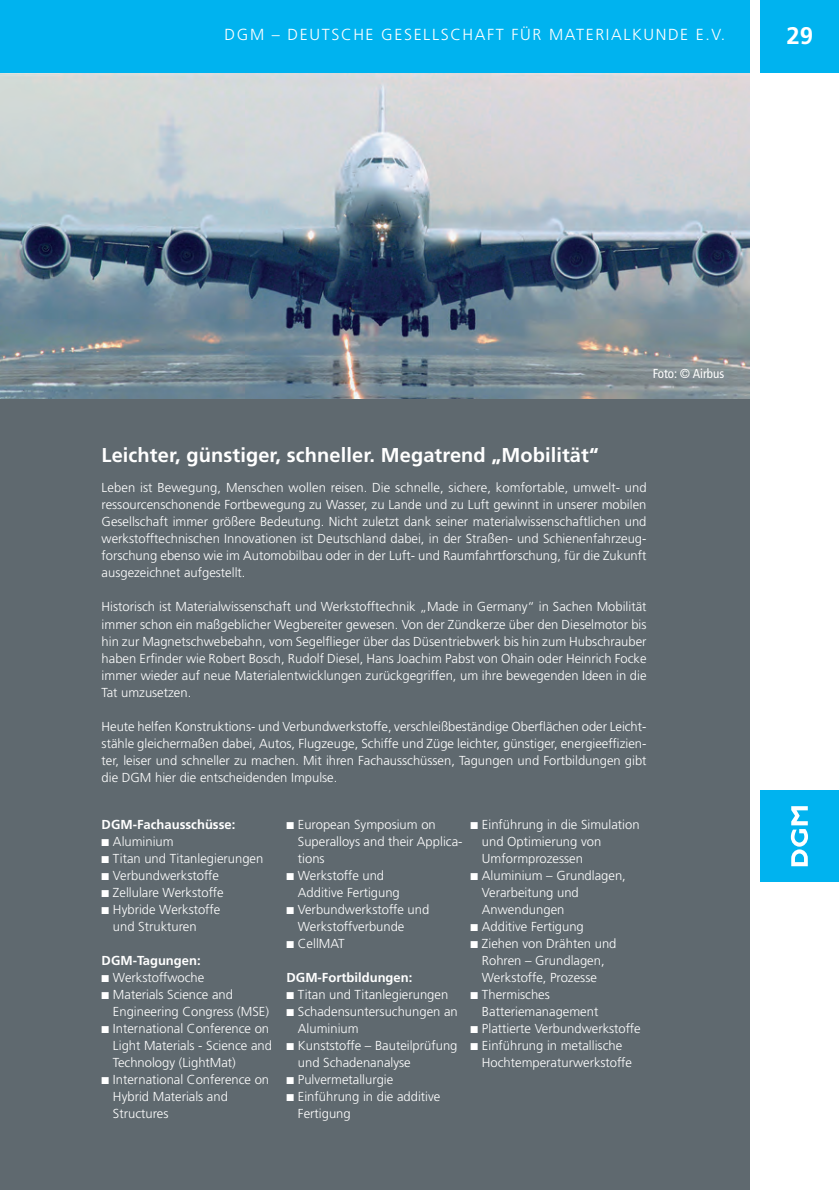
<style>
.page{position:relative;width:839px;height:1190px;background:#fff}
.page>*{position:absolute;margin:0;border:0;box-sizing:border-box;transform-origin:0 0}
.t1{font:700 24px "Frutiger LT Std";color:#fff}
.t2{font:700 20px "Frutiger LT Std";letter-spacing:.005em;color:#fff}
.t3{font:300 16px "Frutiger LT Std";letter-spacing:.1em;color:#fff}
.t4{font:300 13px/17px "Frutiger LT Std";color:#fff}
.t5{font:700 13px "Frutiger LT Std";color:#fff}
.t6{font:condensed 13px "Frutiger LT Std";color:#fff}
</style>
<div class="page">
<div style="left:759px;top:0;width:79px;height:73px;background:#00b3ef"></div>
<div style="left:759px;top:790px;width:79px;height:91px;background:#00b3ef"></div>
<svg style="left:790px;top:806px;width:17px;height:60px"></svg>
<div style="left:0;top:0;width:749px;height:73px;background:#00b3ef"></div>
<div style="left:0;top:73px;width:749px;height:1117px;background:#5f696f"></div>
<img style="left:0;top:73px;width:749px;height:325px">
<p class="t3" style="left:224px;top:26px;width:502px">DGM – DEUTSCHE GESELLSCHAFT FÜR MATERIALKUNDE E.V.</p>
<h1 class="t1" style="left:786px;top:21px;width:28px">29</h1>
<p class="t3" style="left:550px;top:27px;width:176px">WEGE ZUM STUDIUM</p>
<h2 class="t2" style="left:102px;top:443px;width:498px">Leichter, günstiger, schneller. Megatrend „Mobilität“</h2>
<p class="t6" style="left:652px;top:365px;width:73px">Foto: © Airbus</p>
<p class="t4" style="left:102px;top:479px;width:546px;text-align:justify">Leben ist Bewegung, Menschen wollen reisen. Die schnelle, sichere, komfortable, umwelt- und ressourcenschonende Fortbewegung zu Wasser, zu Lande und zu Luft gewinnt in unserer mobilen Gesellschaft immer größere Bedeutung. Nicht zuletzt dank seiner materialwissenschaftlichen und werkstofftechnischen Innovationen ist Deutschland dabei, in der Straßen- und Schienenfahrzeug&shy;forschung ebenso wie im Automobilbau oder in der Luft- und Raumfahrtforschung, für die Zukunft ausgezeichnet aufgestellt.</p>
<p class="t4" style="left:102px;top:598px;width:546px;text-align:justify">Historisch ist Materialwissenschaft und Werkstofftechnik „Made in Germany“ in Sachen Mobilität immer schon ein maßgeblicher Wegbereiter gewesen. Von der Zündkerze über den Dieselmotor bis hin zur Magnetschwebebahn, vom Segelflieger über das Düsentriebwerk bis hin zum Hubschrauber haben Erfinder wie Robert Bosch, Rudolf Diesel, Hans Joachim Pabst von Ohain oder Heinrich Focke immer wieder auf neue Materialentwicklungen zurückgegriffen, um ihre bewegenden Ideen in die Tat umzusetzen.</p>
<p class="t4" style="left:102px;top:717px;width:546px;text-align:justify">Heute helfen Konstruktions- und Verbundwerkstoffe, verschleißbeständige Oberflächen oder Leicht&shy;stähle gleichermaßen dabei, Autos, Flugzeuge, Schiffe und Züge leichter, günstiger, energieeffizien&shy;ter, leiser und schneller zu machen. Mit ihren Fachausschüssen, Tagungen und Fortbildungen gibt die DGM hier die entscheidenden Impulse.</p>
<p class="t5" style="left:102px;top:816px;width:135px">DGM-Fachausschüsse:</p>
<p class="t4" style="left:102px;top:832px;width:74px">■ Aluminium</p>
<p class="t4" style="left:102px;top:849px;width:163px">■ Titan und Titanlegierungen</p>
<p class="t4" style="left:102px;top:866px;width:119px">■ Verbundwerkstoffe</p>
<p class="t4" style="left:102px;top:883px;width:123px">■ Zellulare Werkstoffe</p>
<p class="t4" style="left:113px;top:900px;width:109px;text-indent:-11px">■ Hybride Werkstoffe und Strukturen</p>
<p class="t5" style="left:102px;top:952px;width:100px">DGM-Tagungen:</p>
<p class="t4" style="left:102px;top:968px;width:104px">■ Werkstoffwoche</p>
<p class="t4" style="left:113px;top:985px;width:157px;text-indent:-11px">■ Materials Science and<br>Engineering Congress (MSE)</p>
<p class="t4" style="left:113px;top:1019px;width:160px;text-indent:-11px">■ International Conference on<br>Light Materials - Science and<br>Technology (LightMat)</p>
<p class="t4" style="left:113px;top:1070px;width:158px;text-indent:-11px">■ International Conference on<br>Hybrid Materials and<br>Structures</p>
<p class="t4" style="left:298px;top:815px;width:166px;text-indent:-11px">■ European Symposium on<br>Superalloys and their Applica&shy;tions</p>
<p class="t4" style="left:298px;top:866px;width:103px;text-indent:-11px">■ Werkstoffe und<br>Additive Fertigung</p>
<p class="t4" style="left:298px;top:900px;width:133px;text-indent:-11px">■ Verbundwerkstoffe und<br>Werkstoffverbunde</p>
<p class="t4" style="left:286px;top:934px;width:60px">■ CellMAT</p>
<p class="t5" style="left:286px;top:969px;width:127px">DGM-Fortbildungen:</p>
<p class="t4" style="left:286px;top:985px;width:163px">■ Titan und Titanlegierungen</p>
<p class="t4" style="left:298px;top:1002px;width:161px;text-indent:-11px">■ Schadensuntersuchungen an<br>Aluminium</p>
<p class="t4" style="left:298px;top:1036px;width:161px;text-indent:-11px">■ Kunststoffe – Bauteilprüfung und Schadenanalyse</p>
<p class="t4" style="left:286px;top:1070px;width:108px">■ Pulvermetallurgie</p>
<p class="t4" style="left:298px;top:1087px;width:144px;text-indent:-11px">■ Einführung in die additive<br>Fertigung</p>
<p class="t4" style="left:481px;top:815px;width:159px;text-indent:-11px">■ Einführung in die Simulation und Optimierung von<br>Umformprozessen</p>
<p class="t4" style="left:481px;top:866px;width:145px;text-indent:-11px">■ Aluminium – Grundlagen,<br>Verarbeitung und<br>Anwendungen</p>
<p class="t4" style="left:470px;top:917px;width:115px">■ Additive Fertigung</p>
<p class="t4" style="left:481px;top:934px;width:136px;text-indent:-11px">■ Ziehen von Drähten und<br>Rohren – Grundlagen,<br>Werkstoffe, Prozesse</p>
<p class="t4" style="left:481px;top:985px;width:118px;text-indent:-11px">■ Thermisches<br>Batteriemanagement</p>
<p class="t4" style="left:470px;top:1019px;width:171px">■ Plattierte Verbundwerkstoffe</p>
<p class="t4" style="left:481px;top:1036px;width:151px;text-indent:-11px">■ Einführung in metallische<br>Hochtemperaturwerkstoffe</p>
</div>
